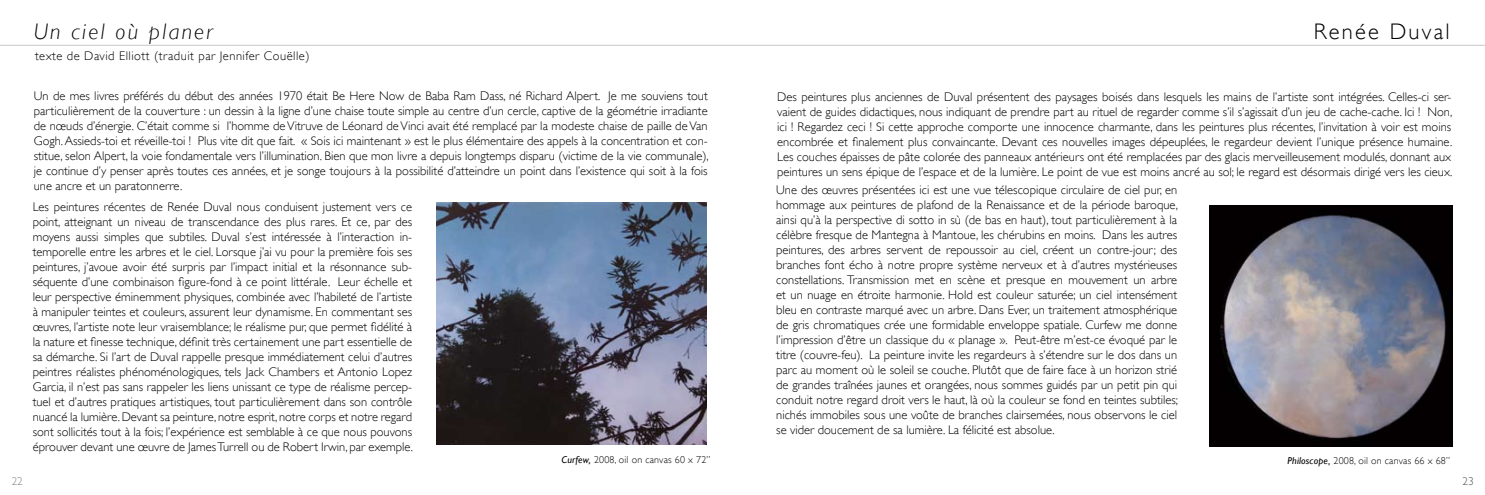
<style>
.page{position:relative;width:1485px;height:495px;background:#fff}
.page>*{position:absolute;margin:0;border:0;box-sizing:border-box;transform-origin:0 0}
.t1{font:italic 300 22.5px "Gill Sans";letter-spacing:.1em;color:#000}
.t2{font:300 22.5px "Gill Sans";letter-spacing:.1em;color:#000}
.t3{font:300 12.5px/15px "Gill Sans";color:#000;text-align:justify}
.t4{font:300 12.5px "Gill Sans";letter-spacing:.04em;color:#000}
.t5{font:300 11.25px "Gill Sans";color:#808181}
.t6{font:300 11.25px "Gill Sans";color:#4b4b4b}
.t7{font:300 10px "Gill Sans";letter-spacing:.02em;color:#000}
.s1{font-weight:400;font-style:italic}
</style>
<div class="page">
<hr style="left:0;top:45px;width:1485px;height:1px;background:#c9c9ca">
<img style="left:1209px;top:206px;width:243px;height:241px">
<img style="left:437px;top:202px;width:270px;height:243px">
<h1 class="t1" style="left:34px;top:19px;width:180px">Un ciel où planer</h1>
<p class="t4" style="left:35px;top:48px;width:276px">texte de David Elliott (traduit par Jennifer Couëlle)</p>
<h1 class="t2" style="left:1314px;top:19px;width:138px">Renée Duval</h1>
<p class="t5" style="left:12px;top:475px;width:13px">22</p>
<p class="t3" style="left:34px;top:89px;width:676px">Un de mes livres préférés du début des années 1970 était Be Here Now de Baba Ram Dass, né Richard Alpert. Je me souviens tout particulièrement de la couverture : un dessin à la ligne d’une chaise toute simple au centre d’un cercle, captive de la géométrie irradiante de nœuds d’énergie. C’était comme si l’homme de Vitruve de Léonard de Vinci avait été remplacé par la modeste chaise de paille de Van Gogh. Assieds-toi et réveille-toi ! Plus vite dit que fait. « Sois ici maintenant » est le plus élémentaire des appels à la concentration et con&shy;stitue, selon Alpert, la voie fondamentale vers l’illumination. Bien que mon livre a depuis longtemps disparu (victime de la vie communale), je continue d’y penser après toutes ces années, et je songe toujours à la possibilité d’atteindre un point dans l’existence qui soit à la fois une ancre et un paratonnerre.</p>
<p class="t3" style="left:33px;top:199px;width:382px">Les peintures récentes de Renée Duval nous conduisent justement vers ce point, atteignant un niveau de transcendance des plus rares. Et ce, par des moyens aussi simples que subtiles. Duval s’est intéressée à l’interaction in&shy;temporelle entre les arbres et le ciel. Lorsque j’ai vu pour la première fois ses peintures, j’avoue avoir été surpris par l’impact initial et la résonnance sub&shy;séquente d’une combinaison figure-fond à ce point littérale. Leur échelle et leur perspective éminemment physiques, combinée avec l’habileté de l’artiste à manipuler teintes et couleurs, assurent leur dynamisme. En commentant ses œuvres, l’artiste note leur vraisemblance; le réalisme pur, que permet fidélité à la nature et finesse technique, définit très certainement une part essentielle de sa démarche. Si l’art de Duval rappelle presque immédiatement celui d’autres peintres réalistes phénoménologiques, tels Jack Chambers et Antonio Lopez Garcia, il n’est pas sans rappeler les liens unissant ce type de réalisme percep&shy;tuel et d’autres pratiques artistiques, tout particulièrement dans son contrôle nuancé la lumière. Devant sa peinture, notre esprit, notre corps et notre regard sont sollicités tout à la fois; l’expérience est semblable à ce que nous pouvons éprouver devant une œuvre de James Turrell ou de Robert Irwin, par exemple.</p>
<p class="t3" style="left:777px;top:89px;width:676px">Des peintures plus anciennes de Duval présentent des paysages boisés dans lesquels les mains de l’artiste sont intégrées. Celles-ci ser&shy;vaient de guides didactiques, nous indiquant de prendre part au rituel de regarder comme s’il s’agissait d’un jeu de cache-cache. Ici ! Non, ici ! Regardez ceci ! Si cette approche comporte une innocence charmante, dans les peintures plus récentes, l’invitation à voir est moins encombrée et finalement plus convaincante. Devant ces nouvelles images dépeuplées, le regardeur devient l’unique présence humaine.<br>Les couches épaisses de pâte colorée des panneaux antérieurs ont été remplacées par des glacis merveilleusement modulés, donnant aux peintures un sens épique de l’espace et de la lumière. Le point de vue est moins ancré au sol; le regard est désormais dirigé vers les cieux.</p>
<p class="t3" style="left:776px;top:182px;width:403px">Une des œuvres présentées ici est une vue télescopique circulaire de ciel pur, en hommage aux peintures de plafond de la Renaissance et de la période baroque, ainsi qu’à la perspective di sotto in sù (de bas en haut), tout particulièrement à la célèbre fresque de Mantegna à Mantoue, les chérubins en moins. Dans les autres peintures, des arbres servent de repoussoir au ciel, créent un contre-jour; des branches font écho à notre propre système nerveux et à d’autres mystérieuses constellations. Transmission met en scène et presque en mouvement un arbre et un nuage en étroite harmonie. Hold est couleur saturée; un ciel intensément bleu en contraste marqué avec un arbre. Dans Ever, un traitement atmosphérique de gris chromatiques crée une formidable enveloppe spatiale. Curfew me donne l’impression d’être un classique du « planage ». Peut-être m’est-ce évoqué par le titre (couvre-feu). La peinture invite les regardeurs à s’étendre sur le dos dans un parc au moment où le soleil se couche. Plutôt que de faire face à un horizon strié de grandes traînées jaunes et orangées, nous sommes guidés par un petit pin qui conduit notre regard droit vers le haut, là où la couleur se fond en teintes subtiles; nichés immobiles sous une voûte de branches clairsemées, nous observons le ciel se vider doucement de sa lumière. La félicité est absolue.</p>
<p class="t7" style="left:562px;top:454px;width:150px"><span class="s1">Curfew,</span> 2008, oil on canvas 60 x 72”</p>
<p class="t7" style="left:1288px;top:455px;width:164px"><span class="s1">Philoscope,</span> 2008, oil on canvas 66 x 68”</p>
<p class="t6" style="left:1462px;top:475px;width:13px">23</p>
</div>
